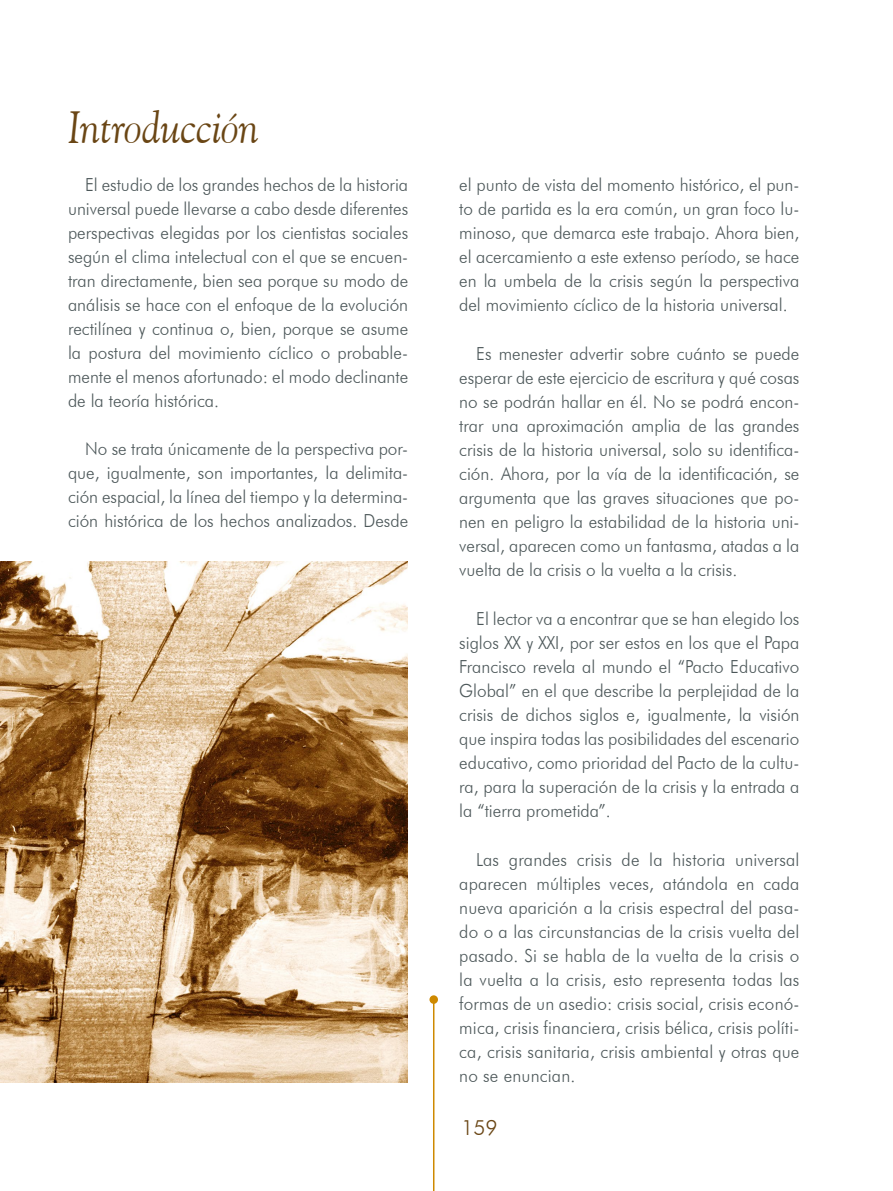
<style>
.page{position:relative;width:893px;height:1191px;background:#fff}
.page>*{position:absolute;margin:0;border:0;box-sizing:border-box;transform-origin:0 0}
.t1{font:italic 45px "Goudy Old Style BT";color:#6a4615;scale:.9 1}
.t2{font:300 21px "Futura BT";color:#6a4615}
.t3{font:300 18px/24px "Futura BT";color:#4c5759;text-align:justify;scale:.95 1}
</style>
<div class="page">
<hr style="left:433px;top:999px;width:1px;height:192px;background:#ce8900">
<div style="left:429px;top:995px;width:9px;height:8px;background:#ce8900;border-radius:50%"></div>
<img style="left:0;top:561px;width:408px;height:521px">
<h1 class="t1" style="left:68px;top:99px;width:213px">Introducción</h1>
<p class="t3" style="left:68px;top:172px;width:360px;text-indent:17px">El estudio de los grandes hechos de la historia universal puede llevarse a cabo desde diferentes perspectivas elegidas por los cientistas sociales según el clima intelectual con el que se encuen&shy;tran directamente, bien sea porque su modo de análisis se hace con el enfoque de la evolución rectilínea y continua o, bien, porque se asume la postura del movimiento cíclico o probable&shy;mente el menos afortunado: el modo declinante de la teoría histórica.</p>
<p class="t3" style="left:68px;top:436px;width:360px;text-indent:17px">No se trata únicamente de la perspectiva por&shy;que, igualmente, son importantes, la delimita&shy;ción espacial, la línea del tiempo y la determina&shy;ción histórica de los hechos analizados. Desde</p>
<p class="t3" style="left:459px;top:172px;width:360px">el punto de vista del momento histórico, el pun&shy;to de partida es la era común, un gran foco lu&shy;minoso, que demarca este trabajo. Ahora bien, el acercamiento a este extenso período, se hace en la umbela de la crisis según la perspectiva del movimiento cíclico de la historia universal.</p>
<p class="t3" style="left:459px;top:341px;width:360px;text-indent:17px">Es menester advertir sobre cuánto se puede esperar de este ejercicio de escritura y qué cosas no se podrán hallar en él. No se podrá encon&shy;trar una aproximación amplia de las grandes crisis de la historia universal, solo su identifica&shy;ción. Ahora, por la vía de la identificación, se argumenta que las graves situaciones que po&shy;nen en peligro la estabilidad de la historia uni&shy;versal, aparecen como un fantasma, atadas a la vuelta de la crisis o la vuelta a la crisis.</p>
<p class="t3" style="left:459px;top:606px;width:360px;text-indent:17px">El lector va a encontrar que se han elegido los siglos XX y XXI, por ser estos en los que el Papa Francisco revela al mundo el “Pacto Educativo Global” en el que describe la perplejidad de la crisis de dichos siglos e, igualmente, la visión que inspira todas las posibilidades del escenario educativo, como prioridad del Pacto de la cultu&shy;ra, para la superación de la crisis y la entrada a la “tierra prometida”.</p>
<p class="t3" style="left:459px;top:848px;width:360px;text-indent:17px">Las grandes crisis de la historia universal aparecen múltiples veces, atándola en cada nueva aparición a la crisis espectral del pasa&shy;do o a las circunstancias de la crisis vuelta del pasado. Si se habla de la vuelta de la crisis o la vuelta a la crisis, esto representa todas las formas de un asedio: crisis social, crisis econó&shy;mica, crisis financiera, crisis bélica, crisis políti&shy;ca, crisis sanitaria, crisis ambiental y otras que no se enuncian.</p>
<p class="t2" style="left:461px;top:1114px;width:38px">159</p>
</div>
